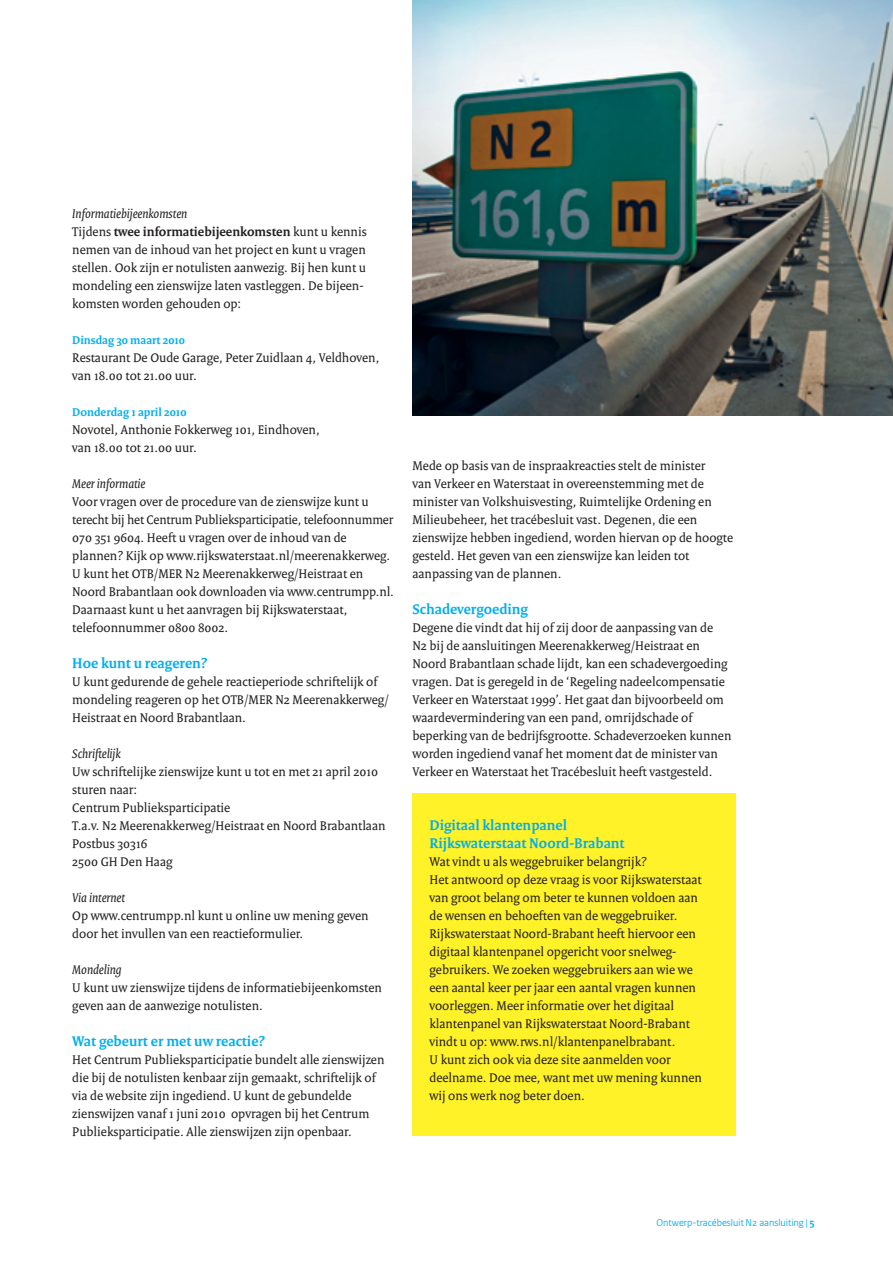
<style>
.page{position:relative;width:893px;height:1263px;background:#fff}
.page>*{position:absolute;margin:0;border:0;box-sizing:border-box;transform-origin:0 0}
.t1{font:700 15px/18px "Rijksoverheid Serif";color:#00aeef}
.t2{font:13.5px/18px "Rijksoverheid Serif";color:#231f20}
.t3{font:italic 13.5px "Rijksoverheid Serif";color:#231f20}
.t4{font:700 12px "Rijksoverheid Serif";color:#00aeef}
.t5{font:10.5px "Rijksoverheid Sans";color:#00aeef}
.s1{font-style:italic}
.s2{font-weight:700}
</style>
<div class="page">
<img style="left:412px;top:0;width:481px;height:416px">
<div style="left:412px;top:794px;width:324px;height:342px;background:#fff229"></div>
<p class="t2" style="left:72px;top:204px;width:296px"><span class="s1">Informatiebijeenkomsten<br></span>Tijdens <span class="s2">twee informatiebijeenkomsten</span> kunt u kennis nemen van de inhoud van het project en kunt u vragen stellen. Ook zijn er notulisten aanwezig. Bij hen kunt u mondeling een zienswijze laten vastleggen. De bijeen&shy;komsten worden gehouden op:</p>
<p class="t4" style="left:72px;top:333px;width:114px">Dinsdag 30 maart 2010</p>
<p class="t2" style="left:72px;top:348px;width:309px">Restaurant De Oude Garage, Peter Zuidlaan 4, Veldhoven, van 18.00 tot 21.00 uur.</p>
<p class="t4" style="left:72px;top:405px;width:116px">Donderdag 1 april 2010</p>
<p class="t2" style="left:72px;top:420px;width:249px">Novotel, Anthonie Fokkerweg 101, Eindhoven, van 18.00 tot 21.00 uur.</p>
<p class="t3" style="left:72px;top:475px;width:75px">Meer informatie</p>
<p class="t2" style="left:72px;top:492px;width:323px">Voor vragen over de procedure van de zienswijze kunt u terecht bij het Centrum Publieksparticipatie, telefoonnummer 070 351 9604. Heeft u vragen over de inhoud van de plannen? Kijk op www.rijkswaterstaat.nl/meerenakkerweg.<br>U kunt het OTB/MER N2 Meerenakkerweg/Heistraat en Noord Brabantlaan ook downloaden via www.centrumpp.nl.<br>Daarnaast kunt u het aanvragen bij Rijkswaterstaat, telefoonnummer 0800 8002.</p>
<p class="t1" style="left:72px;top:654px;width:137px">Hoe kunt u reageren?</p>
<p class="t2" style="left:72px;top:672px;width:318px">U kunt gedurende de gehele reactieperiode schriftelijk of mondeling reageren op het OTB/MER N2 Meerenakkerweg/<br>Heistraat en Noord Brabantlaan.</p>
<p class="t3" style="left:72px;top:745px;width:50px">Schriftelijk</p>
<p class="t2" style="left:72px;top:762px;width:315px">Uw schriftelijke zienswijze kunt u tot en met 21 april 2010 sturen naar:<br>Centrum Publieksparticipatie<br>T.a.v. N2 Meerenakkerweg/Heistraat en Noord Brabantlaan<br>Postbus 30316<br>2500 GH Den Haag</p>
<p class="t3" style="left:72px;top:889px;width:54px">Via internet</p>
<p class="t2" style="left:72px;top:906px;width:298px">Op www.centrumpp.nl kunt u online uw mening geven door het invullen van een reactieformulier.</p>
<p class="t3" style="left:72px;top:961px;width:51px">Mondeling</p>
<p class="t2" style="left:72px;top:978px;width:311px">U kunt uw zienswijze tijdens de informatiebijeenkomsten geven aan de aanwezige notulisten.</p>
<p class="t1" style="left:72px;top:1032px;width:194px">Wat gebeurt er met uw reactie?</p>
<p class="t2" style="left:72px;top:1050px;width:314px">Het Centrum Publieksparticipatie bundelt alle zienswijzen die bij de notulisten kenbaar zijn gemaakt, schriftelijk of via de website zijn ingediend. U kunt de gebundelde zienswijzen vanaf 1 juni 2010 opvragen bij het Centrum Publieksparticipatie. Alle zienswijzen zijn openbaar.</p>
<p class="t2" style="left:412px;top:456px;width:322px">Mede op basis van de inspraakreacties stelt de minister<br>van Verkeer en Waterstaat in overeenstemming met de minister van Volkshuisvesting, Ruimtelijke Ordening en Milieubeheer, het tracébesluit vast. Degenen, die een zienswijze hebben ingediend, worden hiervan op de hoogte gesteld. Het geven van een zienswijze kan leiden tot aanpassing van de plannen.</p>
<p class="t1" style="left:412px;top:600px;width:117px">Schadevergoeding</p>
<p class="t2" style="left:412px;top:618px;width:320px">Degene die vindt dat hij of zij door de aanpassing van de<br>N2 bij de aansluitingen Meerenakkerweg/Heistraat en Noord Brabantlaan schade lijdt, kan een schadevergoeding vragen. Dat is geregeld in de ‘Regeling nadeelcompensatie Verkeer en Waterstaat 1999’. Het gaat dan bijvoorbeeld om waardevermindering van een pand, omrijdschade of beperking van de bedrijfsgrootte. Schadeverzoeken kunnen worden ingediend vanaf het moment dat de minister van Verkeer en Waterstaat het Tracébesluit heeft vastgesteld.</p>
<p class="t1" style="left:429px;top:816px;width:197px">Digitaal klantenpanel<br>Rijkswaterstaat Noord-Brabant</p>
<p class="t2" style="left:429px;top:852px;width:274px">Wat vindt u als weggebruiker belangrijk?<br>Het antwoord op deze vraag is voor Rijkswaterstaat van groot belang om beter te kunnen voldoen aan de wensen en behoeften van de weggebruiker.<br>Rijkswaterstaat Noord-Brabant heeft hiervoor een digitaal klantenpanel opgericht voor snelweg&shy;gebruikers. We zoeken weggebruikers aan wie we een aantal keer per jaar een aantal vragen kunnen voorleggen. Meer informatie over het digitaal klantenpanel van Rijkswaterstaat Noord-Brabant vindt u op: www.rws.nl/klantenpanelbrabant.<br>U kunt zich ook via deze site aanmelden voor deelname. Doe mee, want met uw mening kunnen wij ons werk nog beter doen.</p>
<p class="t5" style="left:657px;top:1216px;width:160px">Ontwerp-tracébesluit N2 aansluiting | <span class="s2">5</span></p>
</div>
